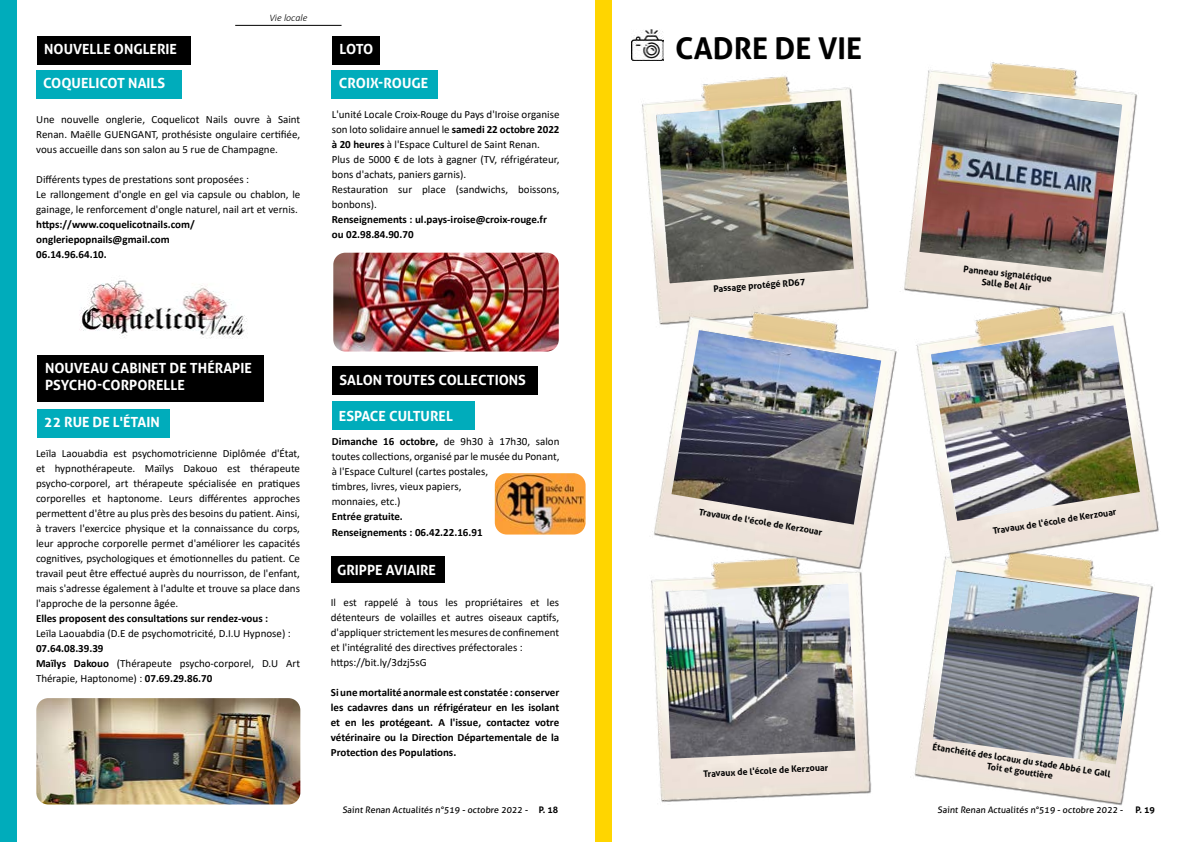
<style>
.page{position:relative;width:1191px;height:842px;background:#fff}
.page>*{position:absolute;margin:0;border:0;box-sizing:border-box;transform-origin:0 0}
.t1{font:700 30px "Aller";color:#000}
.t2{font:700 14px/16.8px "Aller";color:#fff}
.t3{font:11px/15px "Calibri";color:#000}
.t4{font:700 11px/15px "Calibri";color:#000}
.t5{font:italic 300 10px "Calibri";color:#000}
.t6{font:700 9px/10.8px "Aller";color:#000;text-align:center}
.t7{font:9px "Aller";color:#000}
.s1{font-weight:700}
</style>
<div class="page">
<div style="left:331px;top:556px;width:114px;height:27px;background:#000"></div>
<div style="left:595px;top:0;width:17px;height:842px;background:#ffd500"></div>
<img style="left:914px;top:583px;width:239px;height:223px">
<img style="left:928px;top:342px;width:231px;height:229px">
<img style="left:642px;top:76px;width:226px;height:214px">
<img style="left:654px;top:290px;width:274px;height:299px">
<img style="left:651px;top:547px;width:249px;height:256px">
<img style="left:874px;top:62px;width:263px;height:270px">
<div style="left:0;top:0;width:17px;height:842px;background:#00acbb"></div>
<div style="left:36px;top:70px;width:146px;height:28px;background:#00acbb"></div>
<div style="left:37px;top:409px;width:132px;height:28px;background:#00acbb"></div>
<div style="left:332px;top:70px;width:106px;height:28px;background:#00acbb"></div>
<div style="left:332px;top:401px;width:142px;height:28px;background:#00acbb"></div>
<div style="left:37px;top:36px;width:154px;height:28px;background:#000"></div>
<div style="left:37px;top:356px;width:227px;height:46px;background:#000"></div>
<div style="left:332px;top:36px;width:48px;height:28px;background:#000"></div>
<div style="left:332px;top:367px;width:206px;height:28px;background:#000"></div>
<hr style="left:235px;top:25px;width:106px;height:1px;background:#000">
<img style="left:919px;top:84px;width:203px;height:189px">
<img style="left:656px;top:100px;width:198px;height:183px">
<img style="left:671px;top:330px;width:210px;height:195px">
<img style="left:663px;top:584px;width:192px;height:175px">
<img style="left:932px;top:571px;width:207px;height:193px">
<img style="left:931px;top:325px;width:208px;height:196px">
<img style="left:495px;top:473px;width:90px;height:61px">
<img style="left:36px;top:698px;width:264px;height:106px">
<img style="left:333px;top:253px;width:226px;height:98px">
<img style="left:79px;top:280px;width:168px;height:59px">
<img style="left:631px;top:29px;width:32px;height:32px">
<p class="t5" style="left:269px;top:11px;width:40px">Vie locale</p>
<p class="t2" style="left:44px;top:40px;width:134px">NOUVELLE ONGLERIE</p>
<p class="t2" style="left:339px;top:40px;width:35px">LOTO</p>
<h1 class="t1" style="left:675px;top:29px;width:188px">CADRE DE VIE</h1>
<p class="t2" style="left:43px;top:75px;width:124px">COQUELICOT NAILS</p>
<p class="t2" style="left:339px;top:75px;width:91px">CROIX-ROUGE</p>
<p class="t3" style="left:36px;top:111px;width:265px;text-align:justify">Une nouvelle onglerie, Coquelicot Nails ouvre à Saint Renan. Maëlle GUENGANT, prothésiste ongulaire certifiée, vous accueille dans son salon au 5 rue de Champagne.</p>
<p class="t3" style="left:36px;top:171px;width:265px">Différents types de prestations sont proposées :<br>Le rallongement d'ongle en gel via capsule ou chablon, le gainage, le renforcement d'ongle naturel, nail art et vernis.</p>
<p class="t4" style="left:36px;top:216px;width:160px">https://www.coquelicotnails.com/ ongleriepopnails@gmail.com<br>06.14.96.64.10.</p>
<p class="t3" style="left:332px;top:107px;width:229px">L'unité Locale Croix-Rouge du Pays d'Iroise organise son loto solidaire annuel le <span class="s1">samedi 22 octobre 2022 à 20 heures</span> à l'Espace Culturel de Saint Renan.<br>Plus de 5000 € de lots à gagner (TV, réfrigérateur, bons d'achats, paniers garnis).<br>Restauration sur place (sandwichs, boissons, bonbons).</p>
<p class="t4" style="left:332px;top:212px;width:217px">Renseignements : ul.pays-iroise@croix-rouge.fr ou 02.98.84.90.70</p>
<p class="t6" style="left:713px;top:283px;width:93px;rotate:-4deg">Passage protégé RD67</p>
<p class="t6" style="left:964px;top:264px;width:90px;rotate:6deg">Panneau signalétique<br>Salle Bel Air</p>
<p class="t2" style="left:45px;top:360px;width:208px">NOUVEAU CABINET DE THÉRAPIE<br>PSYCHO-CORPORELLE</p>
<p class="t2" style="left:44px;top:414px;width:117px">22 RUE DE L'ÉTAIN</p>
<p class="t3" style="left:36px;top:446px;width:265px;text-align:justify">Leïla Laouabdia est psychomotricienne Diplômée d'État, et hypnothérapeute. Maïlys Dakouo est thérapeute psycho-corporel, art thérapeute spécialisée en pratiques corporelles et haptonome. Leurs différentes approches permettent d'être au plus près des besoins du patient. Ainsi, à travers l'exercice physique et la connaissance du corps, leur approche corporelle permet d'améliorer les capacités cognitives, psychologiques et émotionnelles du patient. Ce travail peut être effectué auprès du nourrisson, de l'enfant, mais s'adresse également à l'adulte et trouve sa place dans l'approche de la personne âgée.</p>
<p class="t4" style="left:36px;top:611px;width:234px">Elles proposent des consultations sur rendez-vous :</p>
<p class="t3" style="left:36px;top:626px;width:256px">Leïla Laouabdia (D.E de psychomotricité, D.I.U Hypnose) :</p>
<p class="t3" style="left:36px;top:641px;width:265px"><span class="s1">07.64.08.39.39<br>Maïlys Dakouo</span> (Thérapeute psycho-corporel, D.U Art<br>Thérapie, Haptonome) : <span class="s1">07.69.29.86.70</span></p>
<p class="t2" style="left:339px;top:371px;width:188px">SALON TOUTES COLLECTIONS</p>
<p class="t2" style="left:339px;top:407px;width:116px">ESPACE CULTUREL</p>
<p class="t3" style="left:332px;top:434px;width:229px"><span class="s1">Dimanche 16 octobre,</span> de 9h30 à 17h30, salon toutes collections, organisé par le musée du Ponant, à l'Espace Culturel (cartes postales,<br>timbres, livres, vieux papiers,<br>monnaies, etc.)</p>
<p class="t4" style="left:332px;top:509px;width:152px">Entrée gratuite.<br>Renseignements : 06.42.22.16.91</p>
<p class="t2" style="left:337px;top:561px;width:101px">GRIPPE AVIAIRE</p>
<p class="t3" style="left:331px;top:595px;width:230px">Il est rappelé à tous les propriétaires et les détenteurs de volailles et autres oiseaux captifs, d'appliquer strictement les mesures de confinement et l'intégralité des directives préfectorales : https://bit.ly/3dzj5sG</p>
<p class="t4" style="left:331px;top:685px;width:230px;text-align:justify">Si une mortalité anormale est constatée : conserver les cadavres dans un réfrigérateur en les isolant et en les protégeant. A l'issue, contactez votre vétérinaire ou la Direction Départementale de la Protection des Populations.</p>
<p class="t6" style="left:699px;top:506px;width:127px;rotate:9deg">Travaux de l'école de Kerzouar</p>
<p class="t6" style="left:992px;top:525px;width:127px;rotate:-9deg">Travaux de l'école de Kerzouar</p>
<p class="t6" style="left:703px;top:768px;width:127px;rotate:-3deg">Travaux de l'école de Kerzouar</p>
<p class="t6" style="left:933px;top:741px;width:182px;rotate:9deg">Étanchéité des locaux du stade Abbé Le Gall<br>Toit et gouttière</p>
<p class="t7" style="left:342px;top:804px;width:217px">Saint Renan Actualités n°519 - octobre 2022 - <span class="s1">P. 18</span></p>
<p class="t7" style="left:937px;top:804px;width:219px">Saint Renan Actualités n°519 - octobre 2022 - <span class="s1">P. 19</span></p>
</div>
